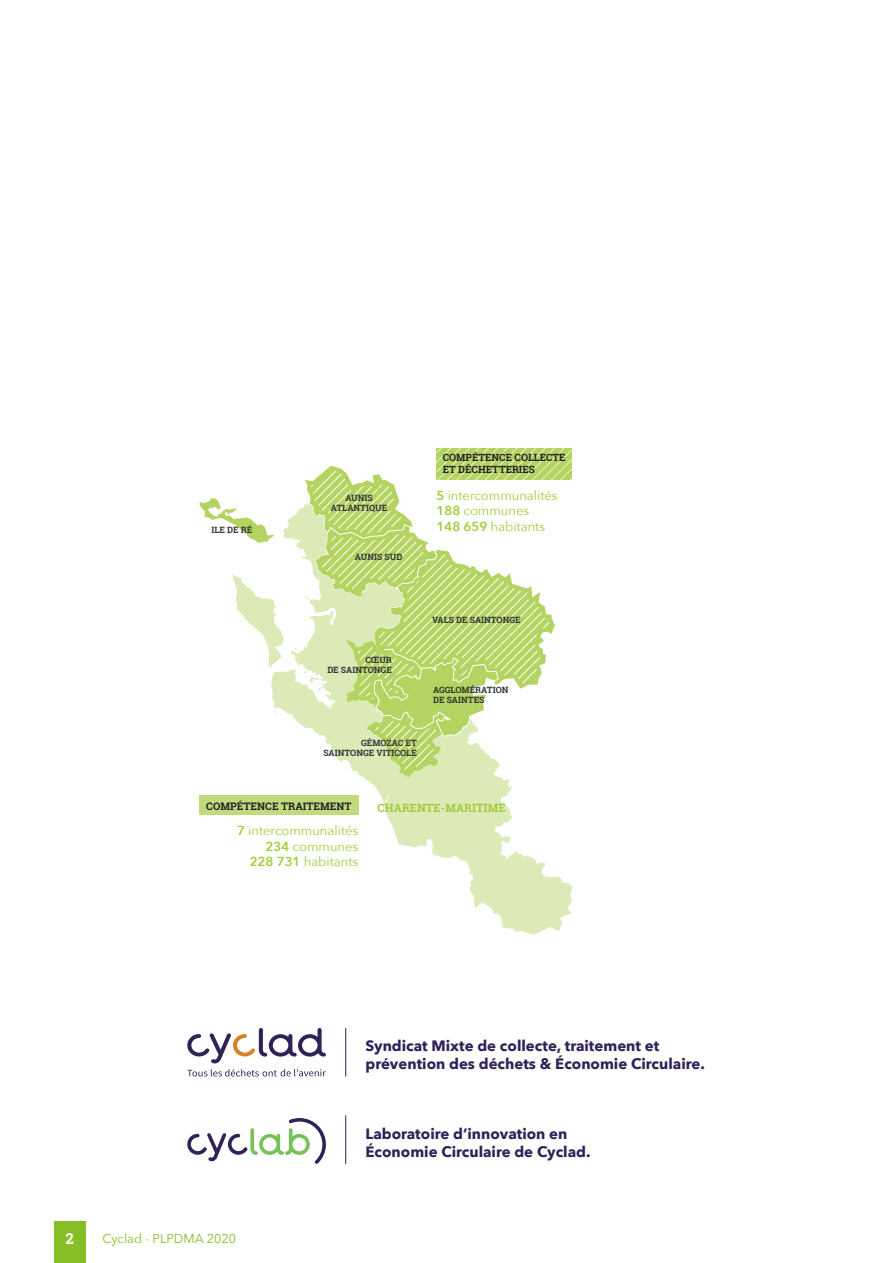
<style>
.page{position:relative;width:893px;height:1263px;background:#fff}
.page>*{position:absolute;margin:0;border:0;box-sizing:border-box;transform-origin:0 0}
.t1{font:700 15px/18px "Avenir Next";color:#302159}
.t2{font:700 15px "Roboto Slab";color:#fff}
.t3{font:13.05px "Avenir Next";color:#a1cc3a}
.t4{font:12.75px "Avenir Next";color:#87bd26}
.t5{font:700 11.4px "Roboto Slab";color:#a1cc3a}
.t6{font:700 10.35px "Roboto Slab";color:#231f20}
.t7{font:700 9.9px/12px "Roboto Slab";color:#231f20}
.t8{font:700 8.7px/10.4px "Roboto Slab";color:#303537;text-align:right}
.s1{font-weight:600}
</style>
<div class="page">
<div style="left:54px;top:1222px;width:31px;height:41px;background:#87bd26"></div>
<svg style="left:187px;top:1028px;width:139px;height:35px"></svg>
<svg style="left:187px;top:1069px;width:139px;height:7px"></svg>
<svg style="left:187px;top:1118px;width:139px;height:46px"></svg>
<hr style="left:345px;top:1028px;width:1px;height:48px;background:#302159">
<hr style="left:345px;top:1115px;width:1px;height:49px;background:#302159">
<svg style="left:199px;top:498px;width:32px;height:25px"></svg>
<svg style="left:231px;top:508px;width:342px;height:427px"></svg>
<div style="left:199px;top:796px;width:159px;height:19px;background:#c0da7e"></div>
<svg style="left:301px;top:448px;width:271px;height:374px"></svg>
<p class="t8" style="left:211px;top:525px;width:42px">ILE DE RÉ</p>
<p class="t8" style="left:331px;top:492px;width:58px;text-align:center">AUNIS<br>ATLANTIQUE</p>
<p class="t8" style="left:355px;top:551px;width:49px">AUNIS SUD</p>
<p class="t7" style="left:443px;top:452px;width:124px">COMPÉTENCE COLLECTE<br>ET DÉCHETTERIES</p>
<p class="t3" style="left:436px;top:484px;width:123px"><span class="s1">5</span> intercommunalités</p>
<p class="t3" style="left:436px;top:500px;width:94px"><span class="s1">188</span> communes</p>
<p class="t3" style="left:436px;top:515px;width:110px"><span class="s1">148 659</span> habitants</p>
<p class="t8" style="left:327px;top:654px;width:66px">CŒUR<br>DE SAINTONGE</p>
<p class="t8" style="left:323px;top:737px;width:95px">GÉMOZAC ET<br>SAINTONGE VITICOLE</p>
<p class="t8" style="left:432px;top:614px;width:90px">VALS DE SAINTONGE</p>
<p class="t8" style="left:433px;top:684px;width:77px;text-align:left">AGGLOMÉRATION<br>DE SAINTES</p>
<p class="t6" style="left:206px;top:799px;width:147px">COMPÉTENCE TRAITEMENT</p>
<p class="t3" style="left:237px;top:819px;width:123px"><span class="s1">7</span> intercommunalités</p>
<p class="t3" style="left:266px;top:835px;width:94px"><span class="s1">234</span> communes</p>
<p class="t3" style="left:250px;top:851px;width:110px"><span class="s1">228 731</span> habitants</p>
<p class="t5" style="left:378px;top:800px;width:130px">CHARENTE-MARITIME</p>
<p class="t2" style="left:66px;top:1228px;width:10px">2</p>
<p class="t4" style="left:102px;top:1228px;width:135px">Cyclad - PLPDMA 2020</p>
<p class="t1" style="left:365px;top:1036px;width:341px">Syndicat Mixte de collecte, traitement et prévention des déchets &amp; Économie Circulaire.</p>
<p class="t1" style="left:365px;top:1125px;width:227px">Laboratoire d’innovation en<br>Économie Circulaire de Cyclad.</p>
</div>
